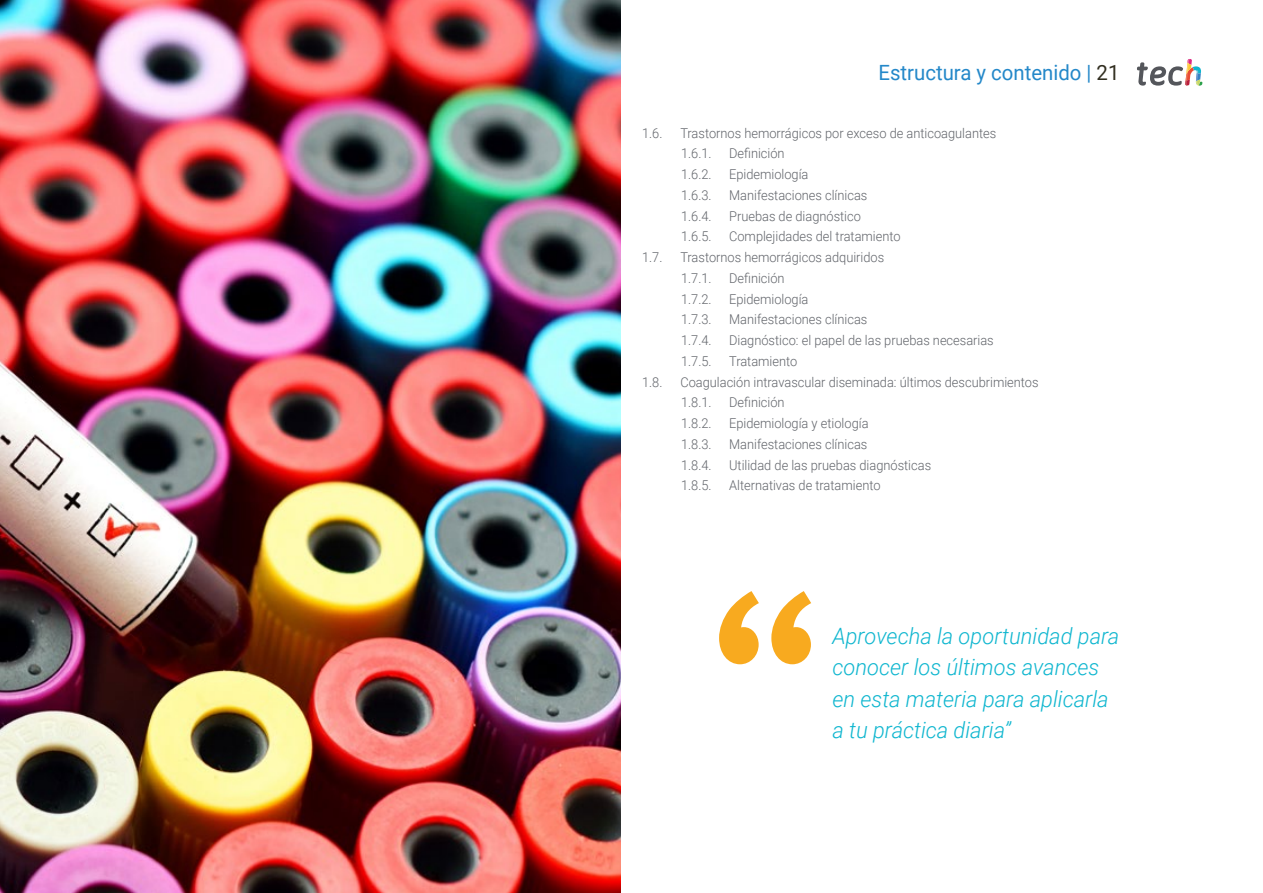
<style>
.page{position:relative;width:1263px;height:893px;background:#fff}
.page>*{position:absolute;margin:0;border:0;box-sizing:border-box;transform-origin:0 0}
.t1{font:italic 300 22.5px/31.5px "Roboto";color:#0fb6cf}
.t2{font:21px "Roboto";color:#2488c9}
.t3{font:300 13.5px/20.7px "Roboto";color:#61646a;scale:.95 1}
.s1{color:#312e20}
</style>
<div class="page">
<img style="left:0;top:0;width:621px;height:893px">
<svg style="left:719px;top:591px;width:92px;height:73px"></svg>
<svg style="left:1137px;top:59px;width:65px;height:27px"></svg>
<h2 class="t2" style="left:878px;top:57px;width:242px">Estructura y contenido | <span class="s1">21</span></h2>
<p class="t3" style="left:642px;top:122px;width:23px">1.6.</p>
<p class="t3" style="left:680px;top:122px;width:334px">Trastornos hemorrágicos por exceso de anticoagulantes<br>1.6.1.</p>
<p class="t3" style="left:729px;top:143px;width:60px">Definición</p>
<p class="t3" style="left:681px;top:164px;width:34px">1.6.2.</p>
<p class="t3" style="left:729px;top:164px;width:85px">Epidemiología</p>
<p class="t3" style="left:681px;top:184px;width:34px">1.6.3.</p>
<p class="t3" style="left:729px;top:184px;width:147px">Manifestaciones clínicas</p>
<p class="t3" style="left:681px;top:205px;width:34px">1.6.4.</p>
<p class="t3" style="left:729px;top:205px;width:140px">Pruebas de diagnóstico</p>
<p class="t3" style="left:681px;top:226px;width:34px">1.6.5.</p>
<p class="t3" style="left:729px;top:226px;width:182px">Complejidades del tratamiento</p>
<p class="t3" style="left:642px;top:247px;width:23px">1.7.</p>
<p class="t3" style="left:680px;top:247px;width:216px">Trastornos hemorrágicos adquiridos<br>1.7.1.</p>
<p class="t3" style="left:729px;top:267px;width:60px">Definición</p>
<p class="t3" style="left:681px;top:288px;width:34px">1.7.2.</p>
<p class="t3" style="left:729px;top:288px;width:85px">Epidemiología</p>
<p class="t3" style="left:681px;top:309px;width:34px">1.7.3.</p>
<p class="t3" style="left:729px;top:309px;width:147px">Manifestaciones clínicas</p>
<p class="t3" style="left:681px;top:330px;width:34px">1.7.4.</p>
<p class="t3" style="left:729px;top:330px;width:280px">Diagnóstico: el papel de las pruebas necesarias</p>
<p class="t3" style="left:681px;top:350px;width:34px">1.7.5.</p>
<p class="t3" style="left:729px;top:350px;width:73px">Tratamiento</p>
<p class="t3" style="left:642px;top:371px;width:23px">1.8.</p>
<p class="t3" style="left:680px;top:371px;width:379px">Coagulación intravascular diseminada: últimos descubrimientos<br>1.8.1.</p>
<p class="t3" style="left:729px;top:392px;width:60px">Definición</p>
<p class="t3" style="left:681px;top:413px;width:34px">1.8.2.</p>
<p class="t3" style="left:729px;top:413px;width:148px">Epidemiología y etiología</p>
<p class="t3" style="left:681px;top:433px;width:34px">1.8.3.</p>
<p class="t3" style="left:729px;top:433px;width:147px">Manifestaciones clínicas</p>
<p class="t3" style="left:681px;top:454px;width:34px">1.8.4.</p>
<p class="t3" style="left:729px;top:454px;width:214px">Utilidad de las pruebas diagnósticas</p>
<p class="t3" style="left:681px;top:475px;width:34px">1.8.5.</p>
<p class="t3" style="left:729px;top:475px;width:161px">Alternativas de tratamiento</p>
<h1 class="t1" style="left:832px;top:619px;width:288px">Aprovecha la oportunidad para conocer los últimos avances en esta materia para aplicarla a tu práctica diaria”</h1>
</div>
